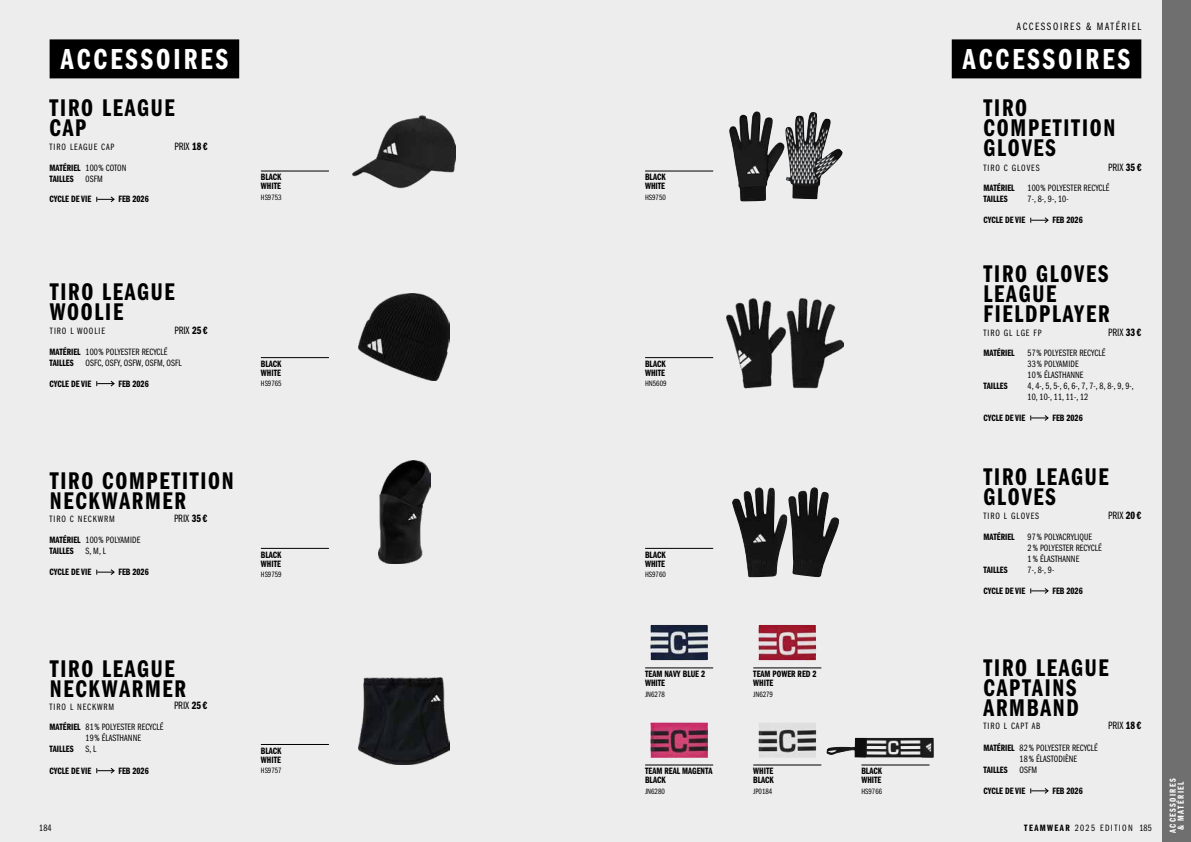
<style>
.page{position:relative;width:1191px;height:842px;background:#ededed}
.page>*{position:absolute;margin:0;border:0;box-sizing:border-box;transform-origin:0 0}
.t1{font:30px "ITC Franklin Gothic Std Dm Cp";letter-spacing:.1em;color:#fff}
.t2{font:25px/20px "ITC Franklin Gothic Std Dm Cp";letter-spacing:.07em;color:#000}
.t3{font:11px "ITC Franklin Gothic Std Bk Cp";color:#000}
.t4{font:11px "ITC Franklin Gothic Std Bk Cp";letter-spacing:.15em;color:#000}
.t5{font:9.5px/11px "ITC Franklin Gothic Std Bk Cp";letter-spacing:.01em;color:#000}
.t6{font:9.5px/9px "ITC Franklin Gothic Std Dm Cp";color:#000}
.t7{font:9.5px "ITC Franklin Gothic Std Bk Cp";letter-spacing:.1em;color:#000}
.t8{font:9.5px "ITC Franklin Gothic Std Bk Cp";letter-spacing:.15em;color:#000}
.t9{font:9px/8px "ITC Franklin Gothic Std Dm Cp";letter-spacing:.15em;color:#fff;text-align:center}
.t10{font:8px "ITC Franklin Gothic Std Bk Cp";color:#000}
.s1{font-family:"ITC Franklin Gothic Std Dm Cp"}
</style>
<div class="page">
<img style="left:785px;top:112px;width:57px;height:87px">
<img style="left:729px;top:111px;width:55px;height:90px">
<img style="left:726px;top:298px;width:58px;height:90px">
<img style="left:784px;top:298px;width:59px;height:90px">
<img style="left:732px;top:487px;width:107px;height:90px">
<img style="left:353px;top:115px;width:102px;height:74px">
<img style="left:358px;top:293px;width:92px;height:88px">
<img style="left:358px;top:677px;width:92px;height:87px">
<img style="left:378px;top:460px;width:52px;height:104px">
<img style="left:826px;top:738px;width:107px;height:20px">
<img style="left:650px;top:625px;width:58px;height:35px">
<img style="left:650px;top:723px;width:58px;height:35px">
<img style="left:758px;top:723px;width:58px;height:35px">
<img style="left:758px;top:625px;width:58px;height:35px">
<hr style="left:645px;top:171px;width:68px;height:1px;background:#000">
<hr style="left:645px;top:357px;width:68px;height:1px;background:#000">
<hr style="left:645px;top:548px;width:68px;height:1px;background:#000">
<hr style="left:861px;top:765px;width:68px;height:1px;background:#000">
<hr style="left:261px;top:171px;width:68px;height:1px;background:#000">
<hr style="left:261px;top:357px;width:68px;height:1px;background:#000">
<hr style="left:261px;top:744px;width:68px;height:1px;background:#000">
<hr style="left:261px;top:548px;width:68px;height:1px;background:#000">
<hr style="left:753px;top:667px;width:68px;height:1px;background:#000">
<hr style="left:753px;top:765px;width:68px;height:1px;background:#000">
<hr style="left:645px;top:667px;width:68px;height:1px;background:#000">
<hr style="left:645px;top:765px;width:68px;height:1px;background:#000">
<div style="left:951px;top:39px;width:190px;height:39px;background:#000"></div>
<div style="left:50px;top:39px;width:189px;height:39px;background:#000"></div>
<svg style="left:96px;top:196px;width:19px;height:7px"></svg>
<svg style="left:1030px;top:217px;width:19px;height:6px"></svg>
<svg style="left:96px;top:380px;width:19px;height:7px"></svg>
<svg style="left:1030px;top:415px;width:19px;height:6px"></svg>
<svg style="left:96px;top:569px;width:19px;height:6px"></svg>
<svg style="left:1030px;top:588px;width:19px;height:6px"></svg>
<svg style="left:96px;top:768px;width:19px;height:6px"></svg>
<svg style="left:1030px;top:788px;width:19px;height:6px"></svg>
<div style="left:1162px;top:0;width:29px;height:842px;background:#706f6f"></div>
<p class="t4" style="left:1017px;top:21px;width:126px">ACCESSOIRES &amp; MATÉRIEL</p>
<h1 class="t1" style="left:61px;top:42px;width:169px">ACCESSOIRES</h1>
<h1 class="t1" style="left:963px;top:42px;width:169px">ACCESSOIRES</h1>
<h2 class="t2" style="left:50px;top:98px;width:127px">TIRO LEAGUE<br>CAP</h2>
<p class="t7" style="left:50px;top:142px;width:66px">TIRO LEAGUE CAP</p>
<p class="t3" style="left:174px;top:140px;width:35px">PRIX <span class="s1">18€</span></p>
<p class="t5" style="left:50px;top:162px;width:78px"><span class="s1">MATÉRIEL</span> 100% COTON</p>
<p class="t6" style="left:50px;top:174px;width:26px">TAILLES</p>
<p class="t5" style="left:86px;top:173px;width:19px">0SFM</p>
<p class="t6" style="left:50px;top:195px;width:43px">CYCLE DE VIE</p>
<p class="t6" style="left:118px;top:195px;width:32px">FEB 2026</p>
<h2 class="t2" style="left:50px;top:283px;width:127px">TIRO LEAGUE<br>WOOLIE</h2>
<p class="t7" style="left:50px;top:326px;width:57px">TIRO L WOOLIE</p>
<p class="t3" style="left:174px;top:324px;width:35px">PRIX <span class="s1">25€</span></p>
<p class="t5" style="left:50px;top:346px;width:119px"><span class="s1">MATÉRIEL</span> 100% POLYESTER RECYCLÉ</p>
<p class="t6" style="left:50px;top:358px;width:26px">TAILLES</p>
<p class="t5" style="left:86px;top:357px;width:98px">OSFC, OSFY, OSFW, OSFM, OSFL</p>
<p class="t6" style="left:50px;top:379px;width:43px">CYCLE DE VIE</p>
<p class="t6" style="left:118px;top:379px;width:32px">FEB 2026</p>
<p class="t6" style="left:261px;top:173px;width:22px">BLACK<br>WHITE</p>
<p class="t10" style="left:261px;top:193px;width:22px">HS9753</p>
<p class="t6" style="left:261px;top:359px;width:22px">BLACK<br>WHITE</p>
<p class="t10" style="left:261px;top:379px;width:22px">HS9765</p>
<h2 class="t2" style="left:50px;top:471px;width:186px">TIRO COMPETITION<br>NECKWARMER</h2>
<p class="t3" style="left:174px;top:513px;width:35px">PRIX <span class="s1">35€</span></p>
<p class="t7" style="left:50px;top:514px;width:67px">TIRO C NECKWRM</p>
<p class="t5" style="left:50px;top:535px;width:92px"><span class="s1">MATÉRIEL</span> 100% POLYAMIDE</p>
<p class="t6" style="left:50px;top:547px;width:26px">TAILLES</p>
<p class="t5" style="left:86px;top:546px;width:22px">S, M, L</p>
<p class="t6" style="left:50px;top:568px;width:43px">CYCLE DE VIE</p>
<p class="t6" style="left:118px;top:568px;width:32px">FEB 2026</p>
<p class="t6" style="left:261px;top:550px;width:22px">BLACK<br>WHITE</p>
<p class="t10" style="left:261px;top:570px;width:22px">HS9759</p>
<p class="t6" style="left:645px;top:173px;width:22px">BLACK<br>WHITE</p>
<p class="t10" style="left:645px;top:193px;width:22px">HS9750</p>
<p class="t6" style="left:645px;top:359px;width:22px">BLACK<br>WHITE</p>
<p class="t10" style="left:645px;top:379px;width:23px">HN5609</p>
<p class="t6" style="left:645px;top:550px;width:22px">BLACK<br>WHITE</p>
<p class="t10" style="left:645px;top:570px;width:22px">HS9760</p>
<h2 class="t2" style="left:983px;top:98px;width:133px">TIRO<br>COMPETITION<br>GLOVES</h2>
<p class="t7" style="left:983px;top:162px;width:58px">TIRO C GLOVES</p>
<p class="t3" style="left:1108px;top:161px;width:35px">PRIX <span class="s1">35€</span></p>
<p class="t6" style="left:983px;top:184px;width:33px">MATÉRIEL</p>
<p class="t5" style="left:1027px;top:183px;width:83px">100% POLYESTER RECYCLÉ</p>
<p class="t6" style="left:983px;top:195px;width:26px">TAILLES</p>
<p class="t5" style="left:1027px;top:194px;width:43px">7-, 8-, 9-, 10-</p>
<p class="t6" style="left:983px;top:216px;width:43px">CYCLE DE VIE</p>
<p class="t6" style="left:1052px;top:216px;width:32px">FEB 2026</p>
<h2 class="t2" style="left:983px;top:265px;width:128px">TIRO GLOVES<br>LEAGUE<br>FIELDPLAYER</h2>
<p class="t7" style="left:983px;top:327px;width:59px">TIRO GL LGE FP</p>
<p class="t3" style="left:1108px;top:326px;width:35px">PRIX <span class="s1">33€</span></p>
<p class="t6" style="left:983px;top:349px;width:33px">MATÉRIEL</p>
<p class="t5" style="left:1027px;top:348px;width:79px">57% POLYESTER RECYCLÉ<br>33 % POLYAMIDE<br>10 % ÉLASTHANNE</p>
<p class="t6" style="left:983px;top:382px;width:26px">TAILLES</p>
<p class="t5" style="left:1027px;top:381px;width:108px">4, 4-, 5, 5-, 6, 6-, 7, 7-, 8, 8-, 9, 9-,<br>10, 10-, 11, 11-, 12</p>
<p class="t6" style="left:983px;top:413px;width:43px">CYCLE DE VIE</p>
<p class="t6" style="left:1052px;top:413px;width:32px">FEB 2026</p>
<h2 class="t2" style="left:983px;top:467px;width:127px">TIRO LEAGUE<br>GLOVES</h2>
<p class="t6" style="left:983px;top:532px;width:33px">MATÉRIEL</p>
<p class="t5" style="left:1027px;top:531px;width:76px">97 % POLYACRYLIQUE<br>2 % POLYESTER RECYCLÉ<br>1 % ÉLASTHANNE</p>
<p class="t6" style="left:983px;top:565px;width:26px">TAILLES</p>
<p class="t5" style="left:1027px;top:564px;width:28px">7-, 8-, 9-</p>
<p class="t7" style="left:983px;top:510px;width:57px">TIRO L GLOVES</p>
<p class="t3" style="left:1108px;top:509px;width:35px">PRIX <span class="s1">20€</span></p>
<p class="t6" style="left:983px;top:586px;width:43px">CYCLE DE VIE</p>
<p class="t6" style="left:1052px;top:586px;width:32px">FEB 2026</p>
<h2 class="t2" style="left:50px;top:659px;width:138px">TIRO LEAGUE<br>NECKWARMER</h2>
<p class="t7" style="left:50px;top:701px;width:66px">TIRO L NECKWRM</p>
<p class="t3" style="left:174px;top:700px;width:35px">PRIX <span class="s1">25€</span></p>
<p class="t5" style="left:86px;top:722px;width:79px;text-indent:-36px"><span class="s1">MATÉRIEL</span> 81% POLYESTER RECYCLÉ<br>19% ÉLASTHANNE</p>
<p class="t6" style="left:50px;top:745px;width:26px">TAILLES</p>
<p class="t5" style="left:86px;top:744px;width:12px">S, L</p>
<p class="t6" style="left:50px;top:766px;width:43px">CYCLE DE VIE</p>
<p class="t6" style="left:118px;top:766px;width:32px">FEB 2026</p>
<p class="t6" style="left:261px;top:746px;width:22px">BLACK<br>WHITE</p>
<p class="t10" style="left:261px;top:766px;width:22px">HS9757</p>
<p class="t6" style="left:645px;top:670px;width:62px">TEAM NAVY BLUE 2<br>WHITE</p>
<p class="t10" style="left:645px;top:690px;width:21px">JN6278</p>
<p class="t6" style="left:645px;top:767px;width:69px">TEAM REAL MAGENTA<br>BLACK</p>
<p class="t10" style="left:645px;top:787px;width:21px">JN6280</p>
<p class="t6" style="left:753px;top:670px;width:65px">TEAM POWER RED 2<br>WHITE</p>
<p class="t10" style="left:753px;top:690px;width:21px">JN6279</p>
<p class="t6" style="left:753px;top:767px;width:22px">WHITE<br>BLACK</p>
<p class="t10" style="left:753px;top:787px;width:20px">JP0184</p>
<p class="t6" style="left:861px;top:767px;width:22px">BLACK<br>WHITE</p>
<p class="t10" style="left:861px;top:787px;width:22px">HS9766</p>
<h2 class="t2" style="left:983px;top:658px;width:127px">TIRO LEAGUE<br>CAPTAINS<br>ARMBAND</h2>
<p class="t5" style="left:1019px;top:742px;width:80px;text-indent:-36px"><span class="s1">MATÉRIEL</span> 82 % POLYESTER RECYCLÉ<br>18 % ÉLASTODIÈNE</p>
<p class="t6" style="left:983px;top:765px;width:26px">TAILLES</p>
<p class="t5" style="left:1019px;top:764px;width:19px">OSFM</p>
<p class="t7" style="left:983px;top:721px;width:58px">TIRO L CAPT AB</p>
<p class="t3" style="left:1108px;top:719px;width:35px">PRIX <span class="s1">18€</span></p>
<p class="t6" style="left:983px;top:786px;width:43px">CYCLE DE VIE</p>
<p class="t6" style="left:1052px;top:786px;width:32px">FEB 2026</p>
<p class="t5" style="left:39px;top:822px;width:14px">184</p>
<p class="t8" style="left:1024px;top:823px;width:129px"><span class="s1">TEAMWEAR</span> 2025 EDITION 185</p>
<p class="t9" style="left:1169px;top:833px;width:56px;rotate:-90deg">ACCESSOIRES &amp; MATÉRIEL</p>
</div>
